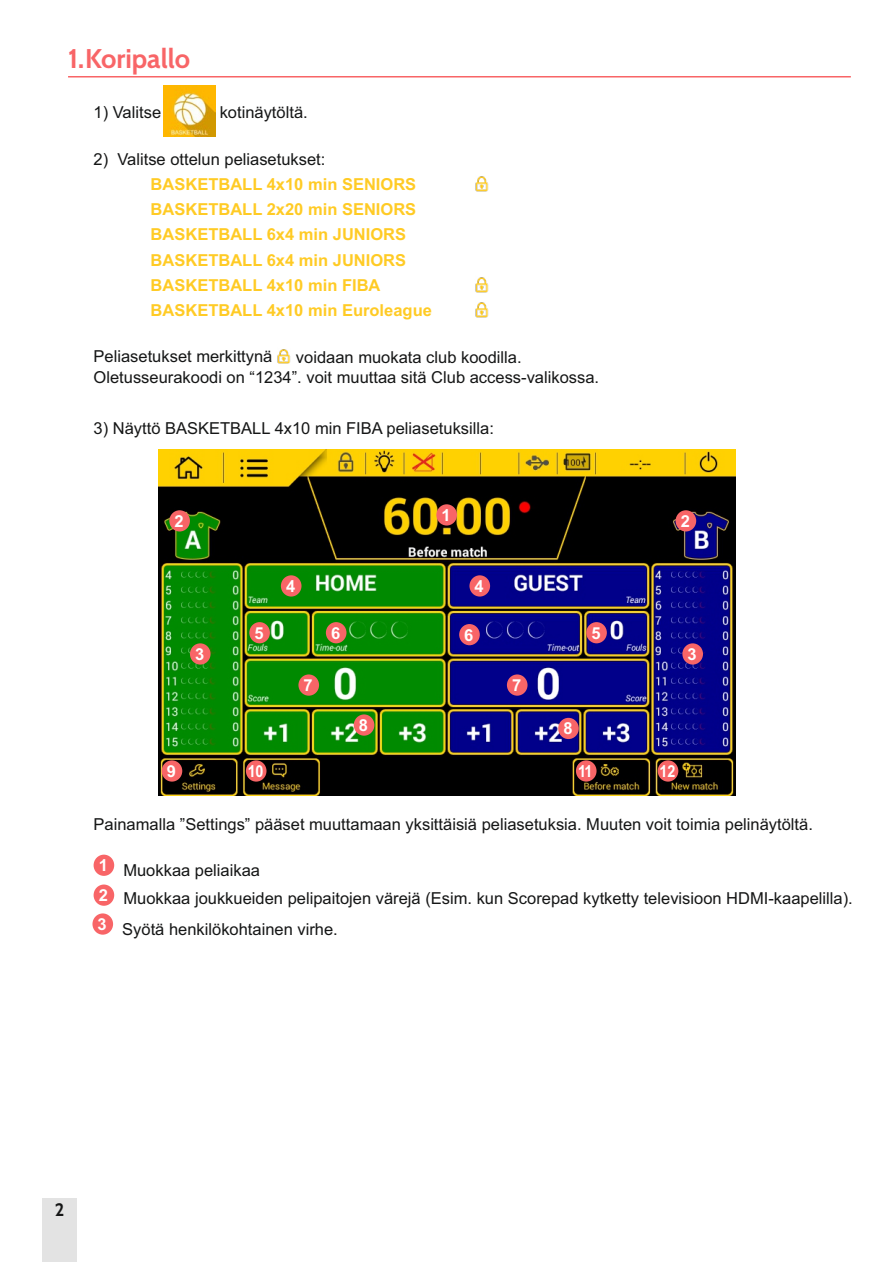
<style>
.page{position:relative;width:893px;height:1262px;background:#fff}
.page>*{position:absolute;margin:0;border:0;box-sizing:border-box;transform-origin:0 0}
.t1{font:700 27px "Cabin";color:#f86567}
.t2{font:700 18px "Cabin";color:#151616}
.t3{font:16.5px/20.2px "Arial";color:#151616}
.t4{font:700 16.5px/25.2px "Arial";color:#ffcb25}
.t5{font:700 16.5px "Arial";color:#fff}
.t6{font:700 16.5px "Arial";color:#fff;scale:.87 1}
</style>
<div class="page">
<div style="left:43px;top:1198px;width:34px;height:64px;background:#e3e3e3"></div>
<hr style="left:68px;top:76px;width:782px;height:1px;background:#f86567">
<img style="left:163px;top:85px;width:52px;height:51px">
<img style="left:475px;top:176px;width:13px;height:16px">
<img style="left:475px;top:277px;width:13px;height:16px">
<img style="left:475px;top:302px;width:13px;height:16px">
<img style="left:277px;top:349px;width:13px;height:15px">
<div style="left:94px;top:854px;width:20px;height:22px;background:#f86567;border-radius:50%"></div>
<div style="left:94px;top:884px;width:20px;height:21px;background:#f86567;border-radius:50%"></div>
<div style="left:92px;top:913px;width:21px;height:21px;background:#f86567;border-radius:50%"></div>
<img style="left:158px;top:449px;width:577px;height:346px">
<div style="left:436px;top:504px;width:21px;height:21px;background:#f86567;border-radius:50%"></div>
<div style="left:675px;top:510px;width:21px;height:21px;background:#f86567;border-radius:50%"></div>
<div style="left:169px;top:510px;width:21px;height:21px;background:#f86567;border-radius:50%"></div>
<div style="left:281px;top:575px;width:20px;height:21px;background:#f86567;border-radius:50%"></div>
<div style="left:469px;top:575px;width:21px;height:21px;background:#f86567;border-radius:50%"></div>
<div style="left:249px;top:622px;width:21px;height:21px;background:#f86567;border-radius:50%"></div>
<div style="left:586px;top:622px;width:21px;height:21px;background:#f86567;border-radius:50%"></div>
<div style="left:459px;top:624px;width:21px;height:21px;background:#f86567;border-radius:50%"></div>
<div style="left:326px;top:622px;width:20px;height:21px;background:#f86567;border-radius:50%"></div>
<div style="left:298px;top:674px;width:21px;height:21px;background:#f86567;border-radius:50%"></div>
<div style="left:507px;top:674px;width:20px;height:21px;background:#f86567;border-radius:50%"></div>
<div style="left:354px;top:714px;width:20px;height:21px;background:#f86567;border-radius:50%"></div>
<div style="left:558px;top:718px;width:20px;height:21px;background:#f86567;border-radius:50%"></div>
<div style="left:190px;top:643px;width:20px;height:21px;background:#f86567;border-radius:50%"></div>
<div style="left:682px;top:643px;width:21px;height:21px;background:#f86567;border-radius:50%"></div>
<div style="left:162px;top:760px;width:20px;height:21px;background:#f86567;border-radius:50%"></div>
<div style="left:246px;top:760px;width:20px;height:21px;background:#f86567;border-radius:50%"></div>
<div style="left:576px;top:760px;width:20px;height:21px;background:#f86567;border-radius:50%"></div>
<div style="left:657px;top:760px;width:21px;height:21px;background:#f86567;border-radius:50%"></div>
<h1 class="t1" style="left:68px;top:41px;width:124px">1. Koripallo</h1>
<p class="t3" style="left:94px;top:104px;width:69px">1) Valitse</p>
<p class="t3" style="left:220px;top:104px;width:90px">kotinäytöltä.</p>
<p class="t3" style="left:94px;top:150px;width:233px">2) Valitse ottelun peliasetukset:</p>
<p class="t4" style="left:151px;top:173px;width:283px">BASKETBALL 4x10 min SENIORS<br>BASKETBALL 2x20 min SENIORS<br>BASKETBALL 6x4 min JUNIORS<br>BASKETBALL 6x4 min JUNIORS<br>BASKETBALL 4x10 min FIBA<br>BASKETBALL 4x10 min Euroleague</p>
<p class="t3" style="left:94px;top:348px;width:180px">Peliasetukset merkittynä</p>
<p class="t3" style="left:94px;top:349px;width:507px;text-indent:202px">voidaan muokata club koodilla.<br>Oletusseurakoodi on “1234”. voit muuttaa sitä Club access-valikossa.</p>
<p class="t3" style="left:94px;top:419px;width:402px">3) Näyttö BASKETBALL 4x10 min FIBA peliasetuksilla:</p>
<p class="t5" style="left:441px;top:509px;width:11px">1</p>
<p class="t5" style="left:174px;top:515px;width:11px">2</p>
<p class="t5" style="left:680px;top:515px;width:11px">2</p>
<p class="t5" style="left:286px;top:580px;width:11px">4</p>
<p class="t5" style="left:474px;top:580px;width:11px">4</p>
<p class="t5" style="left:254px;top:626px;width:11px">5</p>
<p class="t5" style="left:331px;top:626px;width:11px">6</p>
<p class="t5" style="left:464px;top:628px;width:11px">6</p>
<p class="t5" style="left:591px;top:626px;width:11px">5</p>
<p class="t5" style="left:303px;top:679px;width:11px">7</p>
<p class="t5" style="left:512px;top:679px;width:11px">7</p>
<p class="t5" style="left:359px;top:719px;width:11px">8</p>
<p class="t5" style="left:563px;top:722px;width:11px">8</p>
<p class="t5" style="left:195px;top:648px;width:11px">3</p>
<p class="t5" style="left:687px;top:648px;width:11px">3</p>
<p class="t5" style="left:167px;top:765px;width:11px">9</p>
<p class="t6" style="left:248px;top:765px;width:20px">10</p>
<p class="t6" style="left:578px;top:765px;width:18px">11</p>
<p class="t6" style="left:659px;top:765px;width:20px">12</p>
<p class="t3" style="left:94px;top:815px;width:720px">Painamalla ”Settings” pääset muuttamaan yksittäisiä peliasetuksia. Muuten voit toimia pelinäytöltä.</p>
<p class="t3" style="left:99px;top:857px;width:755px;line-height:28px"><sup>1</sup> Muokkaa peliaikaa<br><sup>2</sup> Muokkaa joukkueiden pelipaitojen värejä (Esim. kun Scorepad kytketty televisioon HDMI-kaapelilla).</p>
<p class="t3" style="left:98px;top:920px;width:242px"><sup>3</sup> Syötä henkilökohtainen virhe.</p>
<p class="t2" style="left:55px;top:1198px;width:11px">2</p>
</div>
